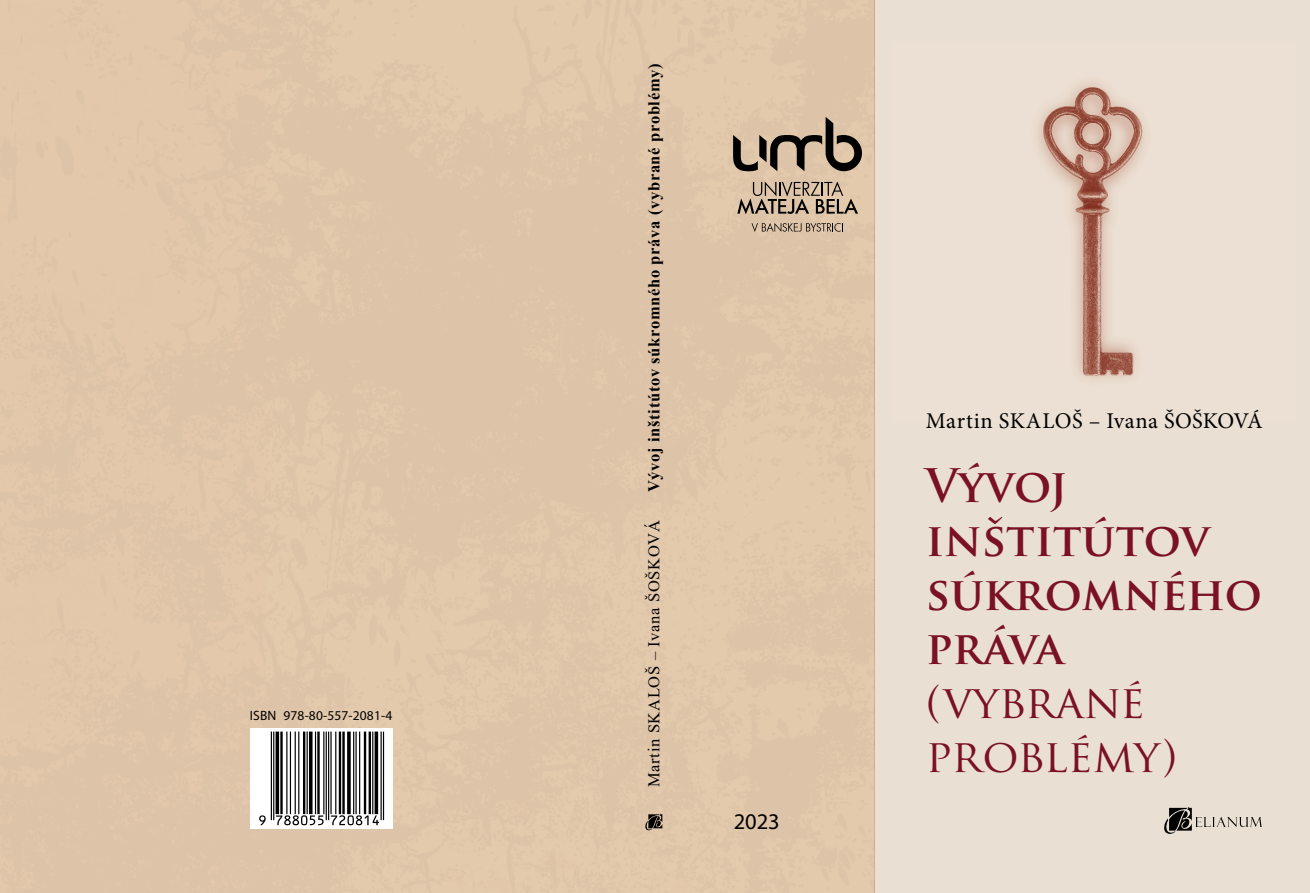
<style>
.page{position:relative;width:1310px;height:893px;background:#fff}
.page>*{position:absolute;margin:0;border:0;box-sizing:border-box;transform-origin:0 0}
.t1{font:700 45px/54px "Trajan Pro";color:#7a1125}
.t2{font:45px/54px "Trajan Pro";color:#7a1125}
.t3{font:22.5px "Minion Pro";letter-spacing:.015em;color:#000}
.t4{font:22.5px "Myriad Pro";color:#000}
.t5{font:700 16.5px "Times New Roman";letter-spacing:.04em;color:#000}
.t6{font:16.5px "Times New Roman";letter-spacing:.04em;color:#000}
.t7{font:13.5px "Myriad Pro";letter-spacing:.01em;color:#000}
</style>
<div class="page">
<svg style="left:645px;top:814px;width:17px;height:17px"></svg>
<svg style="left:259px;top:732px;width:125px;height:93px"></svg>
<div style="left:874px;top:0;width:436px;height:893px;background:#eadfd3"></div>
<img style="left:1037px;top:83px;width:108px;height:296px">
<svg style="left:737px;top:181px;width:121px;height:33px;background:#a8947f"></svg>
<svg style="left:751px;top:223px;width:92px;height:9px"></svg>
<svg style="left:733px;top:117px;width:129px;height:54px;background:#9e8b78"></svg>
<svg style="left:1164px;top:807px;width:98px;height:27px"></svg>
<p class="t7" style="left:250px;top:707px;width:144px">ISBN 978-80-557-2081-4</p>
<p class="t5" style="left:642px;top:492px;width:430px;rotate:-90deg">Vývoj inštitútov súkromného práva (vybrané problémy)</p>
<p class="t6" style="left:642px;top:787px;width:268px;rotate:-90deg">Martin SKALOŠ – Ivana ŠOŠKOVÁ</p>
<h2 class="t4" style="left:733px;top:808px;width:48px">2023</h2>
<h2 class="t3" style="left:926px;top:405px;width:338px">Martin SKALOŠ – Ivana ŠOŠKOVÁ</h2>
<h1 class="t1" style="left:926px;top:459px;width:338px">Vývoj inštitútov súkromného práva</h1>
<h1 class="t2" style="left:926px;top:674px;width:253px">(VYBRANÉ<br>PROBLÉMY)</h1>
</div>
